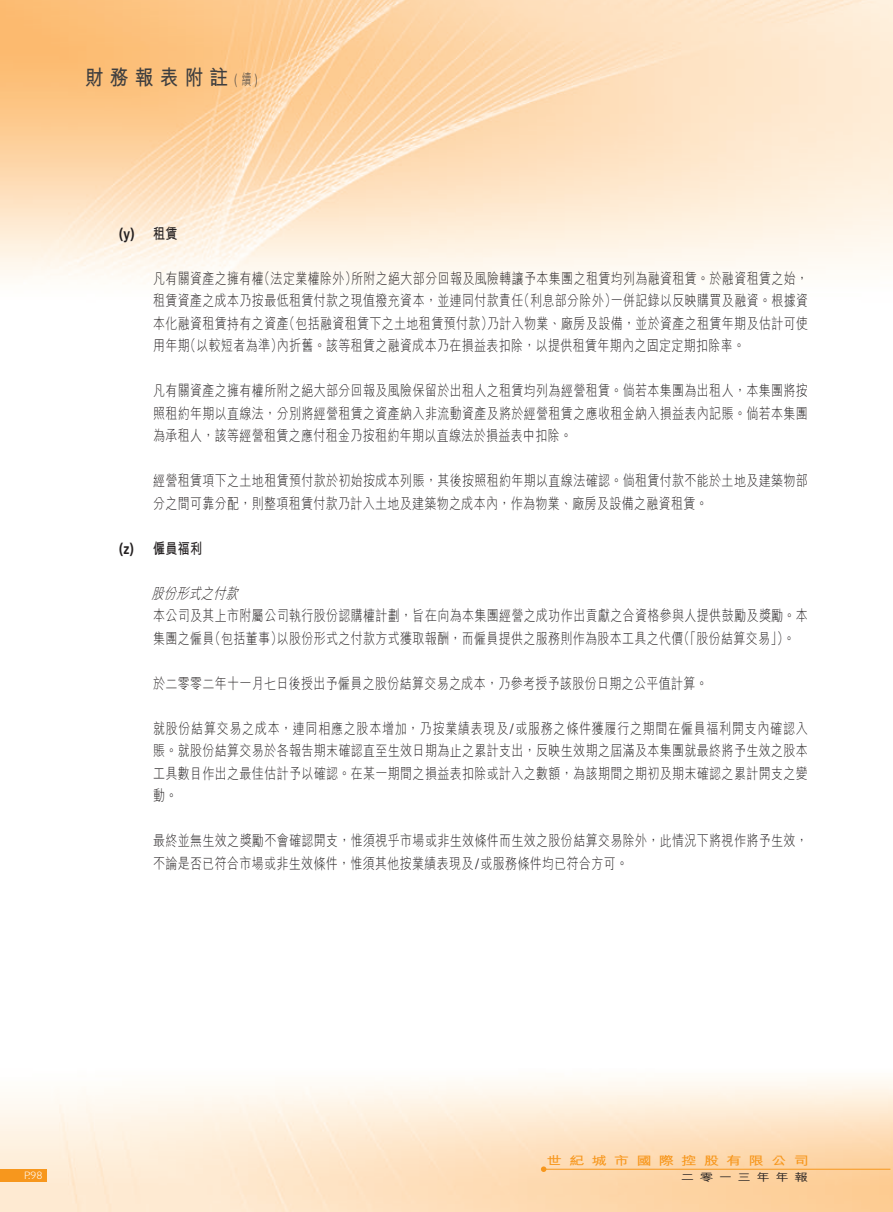
<style>
.page{position:relative;width:893px;height:1212px;background:#fff}
.page>*{position:absolute;margin:0;border:0;box-sizing:border-box;transform-origin:0 0}
.t1{font:700 21px "M Hei HK";letter-spacing:.335em;color:#3e3e3f;scale:.89 1}
._1__內文{font:300 15px/22.5px "M Hei HK";letter-spacing:.03em;color:#231f20;text-align:justify;scale:.8 1}
._4__副標題{font:700 15px "M Hei HK";color:#231f20;scale:.8 1}
._1__內文-2{font:italic 300 15px "M Hei HK";color:#231f20;scale:.8 1}
._4__副標題-2{font:700 15px "Frutiger LT Std";color:#231f20;scale:.8 1}
.t2{font:700 12px "M Hei HK";letter-spacing:.45em;color:#f7971d;scale:1.29 1}
.t3{font:300 10.8px "Gill Sans Std";color:#fff;scale:1.13 1}
.t4{font:500 10.5px "M Hei HK";letter-spacing:.4em;color:#231f20;scale:1.29 1}
.s1{font-family:"Frutiger LT Std";font-weight:300;font-size:15px}
.s2{font-weight:300;font-size:15px}
.s3{font-family:"M Hei HK"}
.s4{font-family:"Frutiger LT Std"}
</style>
<div class="page">
<img style="left:0;top:0;width:892px;height:1212px">
<div style="left:0;top:1169px;width:47px;height:13px;background:#f7971d"></div>
<svg style="left:541px;top:1166px;width:5px;height:6px"></svg>
<hr style="left:543px;top:1169px;width:347px;height:1px;background:#f7971d">
<h1 class="t1" style="left:85px;top:62px;width:195px">財務報表附註 <span class="s1">(</span> <span class="s2">續</span><span class="s1">)</span></h1>
<p class="_4__副標題-2" style="left:119px;top:225px;width:74px">(y) <span class="s3">租賃</span></p>
<p class="_1__內文" style="left:153px;top:267px;width:820px">凡有關資產之擁有權（法定業權除外）所附之絕大部分回報及風險轉讓予本集團之租賃均列為融資租賃。於融資租賃之始，租賃資產之成本乃按最低租賃付款之現值撥充資本，並連同付款責任（利息部分除外）一併記錄以反映購買及融資。根據資本化融資租賃持有之資產（包括融資租賃下之土地租賃預付款）乃計入物業、廠房及設備，並於資產之租賃年期及估計可使用年期（以較短者為準）內折舊。該等租賃之融資成本乃在損益表扣除，以提供租賃年期內之固定定期扣除率。</p>
<p class="_1__內文" style="left:153px;top:379px;width:820px">凡有關資產之擁有權所附之絕大部分回報及風險保留於出租人之租賃均列為經營租賃。倘若本集團為出租人，本集團將按照租約年期以直線法，分別將經營租賃之資產納入非流動資產及將於經營租賃之應收租金納入損益表內記賬。倘若本集團為承租人，該等經營租賃之應付租金乃按租約年期以直線法於損益表中扣除。</p>
<p class="_1__內文" style="left:153px;top:469px;width:820px">經營租賃項下之土地租賃預付款於初始按成本列賬，其後按照租約年期以直線法確認。倘租賃付款不能於土地及建築物部分之間可靠分配，則整項租賃付款乃計入土地及建築物之成本內，作為物業、廠房及設備之融資租賃。</p>
<p class="_4__副標題" style="left:119px;top:537px;width:105px"><span class="s4">(z)</span> 僱員福利</p>
<p class="_1__內文-2" style="left:152px;top:586px;width:114px">股份形式之付款</p>
<p class="_1__內文" style="left:153px;top:604px;width:820px">本公司及其上市附屬公司執行股份認購權計劃，旨在向為本集團經營之成功作出貢獻之合資格參與人提供鼓勵及獎勵。本集團之僱員（包括董事）以股份形式之付款方式獲取報酬，而僱員提供之服務則作為股本工具之代價（「股份結算交易」）。</p>
<p class="_1__內文" style="left:153px;top:672px;width:695px">於二零零二年十一月七日後授出予僱員之股份結算交易之成本，乃參考授予該股份日期之公平值計算。</p>
<p class="_1__內文" style="left:153px;top:717px;width:820px">就股份結算交易之成本，連同相應之股本增加，乃按業績表現及<span class="s4">/</span>或服務之條件獲履行之期間在僱員福利開支內確認入賬。就股份結算交易於各報告期末確認直至生效日期為止之累計支出，反映生效期之屆滿及本集團就最終將予生效之股本工具數目作出之最佳估計予以確認。在某一期間之損益表扣除或計入之數額，為該期間之期初及期末確認之累計開支之變動。</p>
<p class="_1__內文" style="left:153px;top:829px;width:820px">最終並無生效之獎勵不會確認開支，惟須視乎市場或非生效條件而生效之股份結算交易除外，此情況下將視作將予生效，不論是否已符合市場或非生效條件，惟須其他按業績表現及<span class="s4">/</span>或服務條件均已符合方可。</p>
<p class="t3" style="left:24px;top:1170px;width:18px">P.98</p>
<p class="t2" style="left:547px;top:1152px;width:205px">世紀城市國際控股有限公司</p>
<p class="t4" style="left:681px;top:1169px;width:100px">二零一三年年報</p>
</div>
